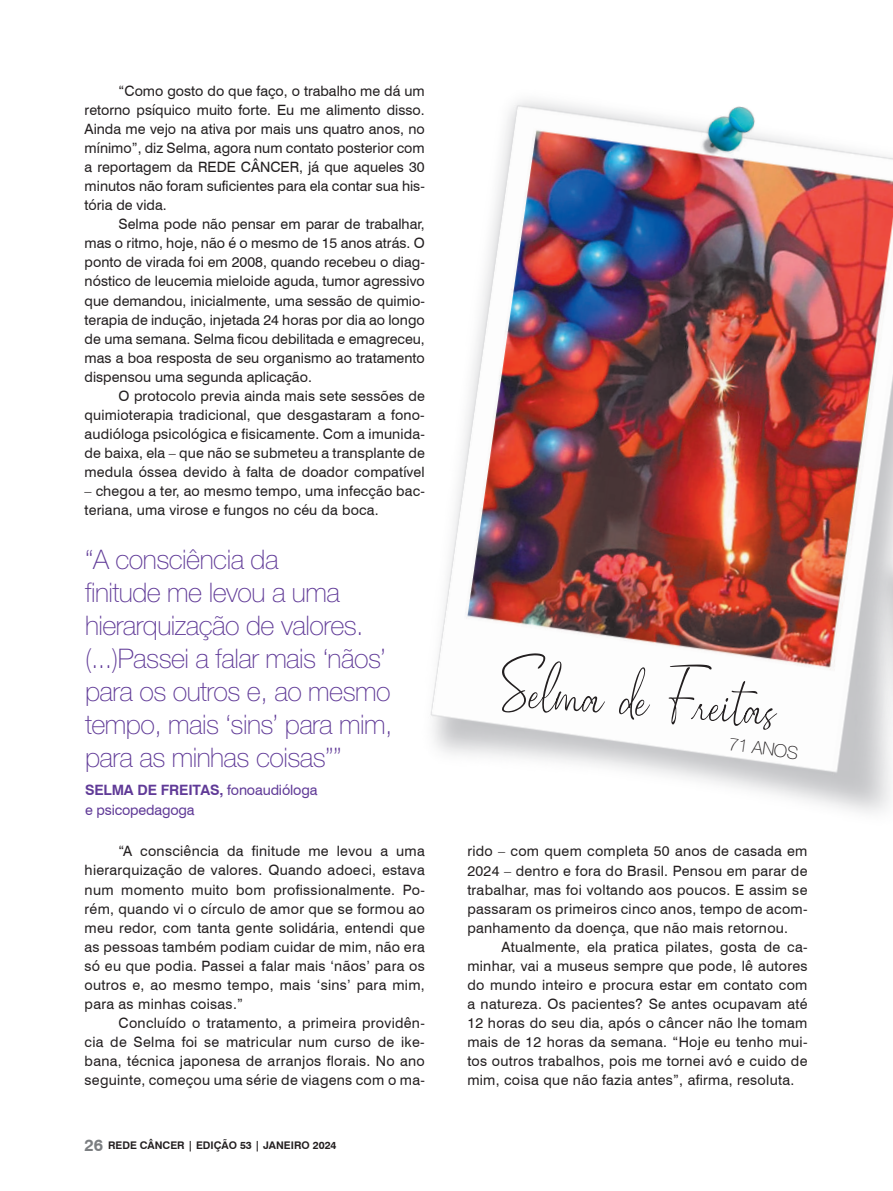
<style>
.page{position:relative;width:893px;height:1191px;background:#fff}
.page>*{position:absolute;margin:0;border:0;box-sizing:border-box;transform-origin:0 0}
.t1{font:100 27px/33px "Helvetica Neue LT Pro";letter-spacing:-.02em;color:#603a97}
.t2{font:100 17.85px "Helvetica Neue LT Pro";color:#231f20}
.t3{font:14.25px/19px "Swiss 721 BT";letter-spacing:.01em;color:#231f20;text-align:justify}
.t4{font:14.25px/19.5px "Swiss 721 BT";letter-spacing:-.01em;color:#603a97}
.t5{font:700 10.5px "Swiss 721 BT";color:#231f20}
.s1{font-weight:700}
.s2{font-size:16.5px;color:#7b7e81}
</style>
<div class="page">
<hr style="left:892px;top:0;width:1px;height:1191px;background:#603a97">
<img style="left:430px;top:61px;width:463px;height:748px">
<svg style="left:502px;top:653px;width:275px;height:77px"></svg>
<img style="left:847px;top:537px;width:46px;height:380px">
<p class="t3" style="left:85px;top:81px;width:342px;text-indent:34px">“Como gosto do que faço, o trabalho me dá um retorno psíquico muito forte. Eu me alimento disso.<br>Ainda me vejo na ativa por mais uns quatro anos, no mínimo”, diz Selma, agora num contato posterior com a reportagem da REDE CÂNCER, já que aqueles 30 minutos não foram suficientes para ela contar sua his&shy;tória de vida.</p>
<p class="t3" style="left:85px;top:215px;width:342px;text-indent:34px">Selma pode não pensar em parar de trabalhar, mas o ritmo, hoje, não é o mesmo de 15 anos atrás. O ponto de virada foi em 2008, quando recebeu o diag&shy;nóstico de leucemia mieloide aguda, tumor agressivo que demandou, inicialmente, uma sessão de quimio&shy;terapia de indução, injetada 24 horas por dia ao longo de uma semana. Selma ficou debilitada e emagreceu, mas a boa resposta de seu organismo ao tratamento dispensou uma segunda aplicação.</p>
<p class="t3" style="left:85px;top:386px;width:342px;text-indent:34px">O protocolo previa ainda mais sete sessões de quimioterapia tradicional, que desgastaram a fono&shy;audióloga psicológica e fisicamente. Com a imunida&shy;de baixa, ela – que não se submeteu a transplante de medula óssea devido à falta de doador compatível</p>
<p class="t3" style="left:85px;top:481px;width:342px">– chegou a ter, ao mesmo tempo, uma infecção bac&shy;teriana, uma virose e fungos no céu da boca.</p>
<h1 class="t1" style="left:85px;top:543px;width:309px">“A consciência da<br>finitude me levou a uma hierarquização de valores. (...)Passei a falar mais ‘nãos’ para os outros e, ao mesmo tempo, mais ‘sins’ para mim, para as minhas coisas””</h1>
<p class="t4" style="left:85px;top:780px;width:234px"><span class="s1">SELMA DE FREITAS,</span> fonoaudióloga e psicopedagoga</p>
<p class="t3" style="left:85px;top:841px;width:342px;text-indent:34px">“A consciência da finitude me levou a uma hierarquização de valores. Quando adoeci, estava num momento muito bom profissionalmente. Po&shy;rém, quando vi o círculo de amor que se formou ao meu redor, com tanta gente solidária, entendi que as pessoas também podiam cuidar de mim, não era só eu que podia. Passei a falar mais ‘nãos’ para os outros e, ao mesmo tempo, mais ‘sins’ para mim, para as minhas coisas.”</p>
<p class="t3" style="left:85px;top:1013px;width:342px;text-indent:34px">Concluído o tratamento, a primeira providên&shy;cia de Selma foi se matricular num curso de ike&shy;bana, técnica japonesa de arranjos florais. No ano seguinte, começou uma série de viagens com o ma-</p>
<p class="t5" style="left:85px;top:1138px;width:253px"><span class="s2">26</span> REDE CÂNCER | EDIÇÃO 53 | JANEIRO 2024</p>
<p class="t2" style="left:730px;top:733px;width:71px;rotate:8deg">71 ANOS</p>
<p class="t3" style="left:467px;top:841px;width:342px">rido – com quem completa 50 anos de casada em 2024 – dentro e fora do Brasil. Pensou em parar de trabalhar, mas foi voltando aos poucos. E assim se passaram os primeiros cinco anos, tempo de acom&shy;panhamento da doença, que não mais retornou.</p>
<p class="t3" style="left:467px;top:937px;width:342px;text-indent:34px">Atualmente, ela pratica pilates, gosta de ca&shy;minhar, vai a museus sempre que pode, lê autores do mundo inteiro e procura estar em contato com a natureza. Os pacientes? Se antes ocupavam até 12 horas do seu dia, após o câncer não lhe tomam mais de 12 horas da semana. “Hoje eu tenho mui&shy;tos outros trabalhos, pois me tornei avó e cuido de mim, coisa que não fazia antes”, afirma, resoluta.</p>
</div>
